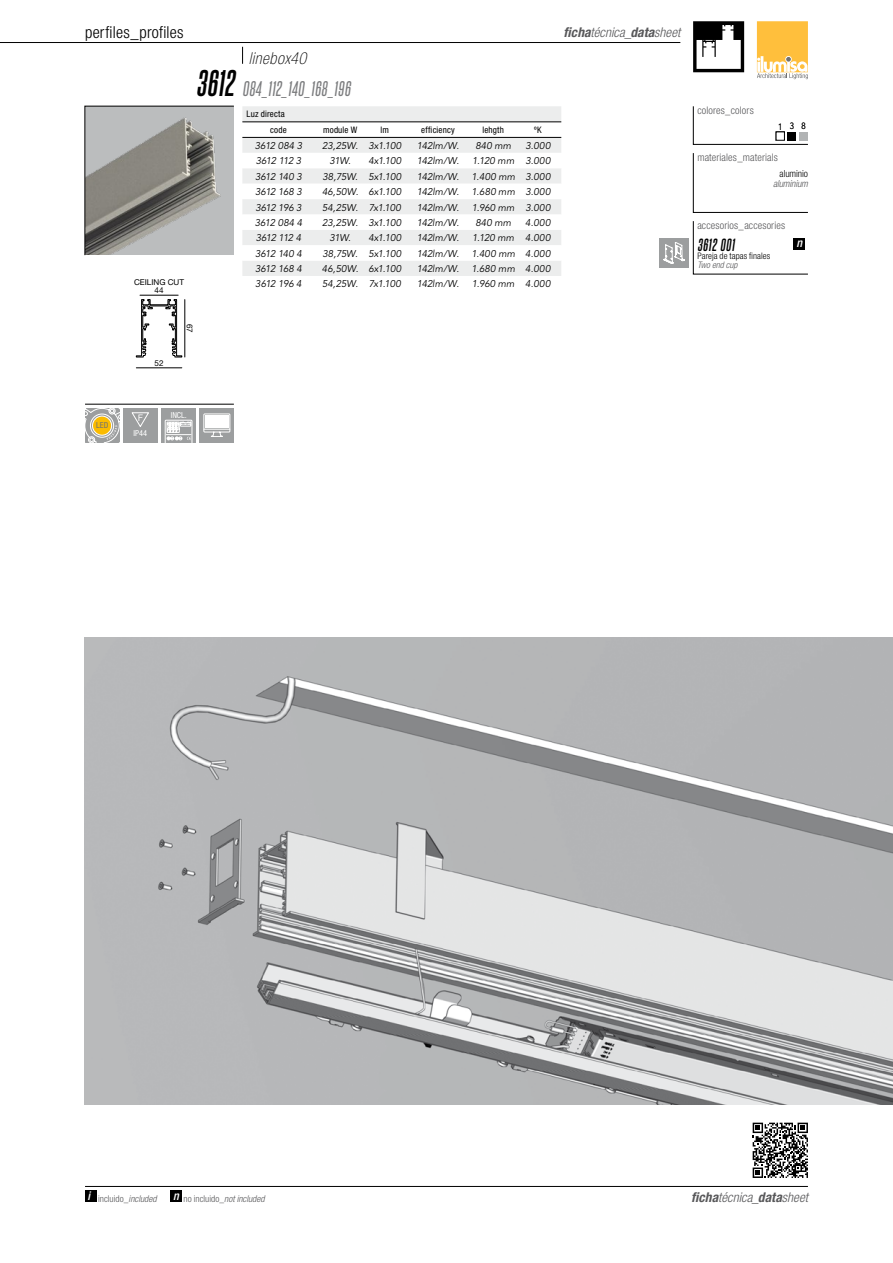
<style>
.page{position:relative;width:893px;height:1263px;background:#fff}
.page>*{position:absolute;margin:0;border:0;box-sizing:border-box;transform-origin:0 0}
.t1{font:italic 700 31.5px "Steelfish Rg";color:#000}
.t2{font:italic 18px "Steelfish Rg";letter-spacing:.045em;color:#7b7c7e}
.t3{font:300 condensed 16.5px "Helvetica Neue LT Std";letter-spacing:.015em;color:#000}
.t4{font:italic 100 condensed 16.5px "Helvetica Neue LT Std";letter-spacing:.035em;color:#000}
.t5{font:italic 700 15px "Steelfish Rg";letter-spacing:.045em;color:#000}
.t6{font:italic 300 condensed 13.5px "Helvetica Neue LT Std";color:#58585a}
.t7{font:italic 500 condensed 12px "Helvetica Neue LT Std";color:#fff}
.t8{font:300 condensed 10.5px "Helvetica Neue LT Std";letter-spacing:.015em;color:#58585a}
.t9{font:italic 9.75px "Avenir";letter-spacing:-.01em;color:#000}
.t10{font:italic 300 condensed 9.75px "Helvetica Neue LT Std";letter-spacing:-.015em;color:#58585a}
.t11{font:300 condensed 9.75px "Helvetica Neue LT Std";letter-spacing:-.01em;color:#000}
.t12{font:300 condensed 9.3px "Helvetica Neue LT Std";letter-spacing:.005em;color:#58585a}
.t13{font:condensed 9px/15.6px "Helvetica Neue LT Std";letter-spacing:.015em;color:#000;text-align:right}
.t14{font:300 condensed 9px "Helvetica Neue LT Std";letter-spacing:.01em;color:#000}
.t15{font:italic 300 condensed 9px "Helvetica Neue LT Std";color:#58585a}
.t16{font:300 9px "Avenir";color:#000;scale:.9 1}
.t17{font:condensed 8.25px "Helvetica Neue LT Std";color:#fff}
.t18{font:condensed 8.25px "Helvetica Neue LT Std";color:#707172}
.t19{font:8.1px/8.1px "Helvetica Neue LT Std";color:#000;text-align:center}
.s1{font-weight:700}
.s2{font-weight:500}
.s3{font-size:9.15px}
.s4{font-style:italic}
</style>
<div class="page">
<svg style="left:757px;top:21px;width:51px;height:58px;background:#faca6a"></svg>
<svg style="left:242px;top:47px;width:1px;height:17px"></svg>
<hr style="left:85px;top:1186px;width:723px;height:1px;background:#000">
<svg style="left:693px;top:21px;width:51px;height:51px"></svg>
<div style="left:170px;top:1191px;width:11px;height:11px;background:#000"></div>
<div style="left:85px;top:1191px;width:11px;height:11px;background:#000"></div>
<hr style="left:0;top:42px;width:680px;height:1px;background:#000">
<svg style="left:753px;top:1123px;width:55px;height:55px"></svg>
<hr style="left:136px;top:368px;width:46px;height:1px;background:#000">
<hr style="left:185px;top:300px;width:1px;height:57px;background:#000">
<hr style="left:140px;top:295px;width:38px;height:1px;background:#000">
<svg style="left:136px;top:299px;width:46px;height:58px"></svg>
<hr style="left:85px;top:404px;width:149px;height:1px;background:#000">
<svg style="left:693px;top:153px;width:115px;height:60px"></svg>
<svg style="left:84px;top:106px;width:150px;height:149px;background:#979794"></svg>
<svg style="left:693px;top:106px;width:115px;height:39px"></svg>
<div style="left:799px;top:132px;width:9px;height:8px;background:#b1b3b4"></div>
<div style="left:788px;top:132px;width:8px;height:8px;background:#000"></div>
<div style="left:776px;top:132px;width:8px;height:8px;background:#fff"></div>
<svg style="left:693px;top:221px;width:115px;height:53px"></svg>
<div style="left:794px;top:238px;width:11px;height:11px;background:#000"></div>
<div style="left:659px;top:238px;width:30px;height:30px;background:#9c9e9f"></div>
<svg style="left:664px;top:242px;width:20px;height:22px"></svg>
<img style="left:85px;top:638px;width:808px;height:466px">
<svg style="left:85px;top:408px;width:34px;height:34px"></svg>
<div style="left:162px;top:408px;width:34px;height:34px;background:#9c9e9f"></div>
<svg style="left:165px;top:420px;width:27px;height:22px"></svg>
<div style="left:123px;top:408px;width:34px;height:34px;background:#9c9e9f"></div>
<svg style="left:132px;top:412px;width:17px;height:15px"></svg>
<div style="left:242px;top:106px;width:319px;height:16px;background:#eceded"></div>
<svg style="left:242px;top:136px;width:319px;height:140px;fill:#eceded"></svg>
<hr style="left:242px;top:122px;width:319px;height:1px;background:#000">
<hr style="left:242px;top:137px;width:319px;height:1px;background:#000">
<div style="left:200px;top:408px;width:34px;height:34px;background:#9c9e9f"></div>
<svg style="left:204px;top:414px;width:26px;height:23px"></svg>
<h3 class="t3" style="left:85px;top:22px;width:100px">perfiles_profiles</h3>
<p class="t19" style="left:134px;top:278px;width:52px">CEILING CUT<br>44</p>
<h3 class="t4" style="left:249px;top:49px;width:59px">linebox40</h3>
<h1 class="t1" style="left:196px;top:64px;width:39px">3612</h1>
<h2 class="t2" style="left:242px;top:77px;width:109px">084_112_140_168_196</h2>
<p class="t13" style="left:247px;top:106px;width:42px">Luz directa code</p>
<p class="t13" style="left:323px;top:122px;width:35px">module W</p>
<p class="t13" style="left:381px;top:122px;width:10px">lm</p>
<p class="t13" style="left:421px;top:122px;width:35px">efficiency</p>
<p class="t13" style="left:482px;top:122px;width:23px">lehgth</p>
<p class="t13" style="left:534px;top:122px;width:9px">ºK</p>
<p class="t9" style="left:255px;top:140px;width:49px">3612 084 3</p>
<p class="t9" style="left:322px;top:140px;width:80px">23,25W. 3x1.100</p>
<p class="t9" style="left:417px;top:140px;width:44px">142lm/W.</p>
<p class="t9" style="left:475px;top:140px;width:37px">840 mm</p>
<p class="t9" style="left:525px;top:140px;width:27px">3.000</p>
<p class="t9" style="left:256px;top:155px;width:47px">3612 112 3</p>
<p class="t9" style="left:329px;top:155px;width:23px">31W.</p>
<p class="t9" style="left:368px;top:155px;width:34px">4x1.100</p>
<p class="t9" style="left:417px;top:155px;width:44px">142lm/W.</p>
<p class="t9" style="left:472px;top:155px;width:80px">1.120 mm 3.000</p>
<p class="t9" style="left:255px;top:171px;width:48px">3612 140 3</p>
<p class="t9" style="left:322px;top:171px;width:80px">38,75W. 5x1.100</p>
<p class="t9" style="left:417px;top:171px;width:44px">142lm/W.</p>
<p class="t9" style="left:471px;top:171px;width:80px">1.400 mm 3.000</p>
<p class="t9" style="left:255px;top:186px;width:48px">3612 168 3</p>
<p class="t9" style="left:322px;top:186px;width:81px">46,50W. 6x1.100</p>
<p class="t9" style="left:417px;top:186px;width:44px">142lm/W.</p>
<p class="t9" style="left:472px;top:186px;width:80px">1.680 mm 3.000</p>
<p class="t9" style="left:255px;top:202px;width:48px">3612 196 3</p>
<p class="t9" style="left:322px;top:202px;width:80px">54,25W. 7x1.100</p>
<p class="t9" style="left:417px;top:202px;width:44px">142lm/W.</p>
<p class="t9" style="left:472px;top:202px;width:80px">1.960 mm 3.000</p>
<p class="t9" style="left:255px;top:217px;width:49px">3612 084 4</p>
<p class="t9" style="left:322px;top:217px;width:80px">23,25W. 3x1.100</p>
<p class="t9" style="left:417px;top:217px;width:44px">142lm/W.</p>
<p class="t9" style="left:475px;top:217px;width:37px">840 mm</p>
<p class="t9" style="left:525px;top:217px;width:27px">4.000</p>
<p class="t9" style="left:256px;top:232px;width:47px">3612 112 4</p>
<p class="t9" style="left:329px;top:232px;width:23px">31W.</p>
<p class="t9" style="left:368px;top:232px;width:34px">4x1.100</p>
<p class="t9" style="left:417px;top:232px;width:44px">142lm/W.</p>
<p class="t9" style="left:472px;top:232px;width:80px">1.120 mm 4.000</p>
<p class="t9" style="left:255px;top:248px;width:48px">3612 140 4</p>
<p class="t9" style="left:322px;top:248px;width:80px">38,75W. 5x1.100</p>
<p class="t9" style="left:417px;top:248px;width:44px">142lm/W.</p>
<p class="t9" style="left:471px;top:248px;width:81px">1.400 mm 4.000</p>
<p class="t9" style="left:255px;top:263px;width:48px">3612 168 4</p>
<p class="t9" style="left:322px;top:263px;width:81px">46,50W. 6x1.100</p>
<p class="t9" style="left:417px;top:263px;width:44px">142lm/W.</p>
<p class="t9" style="left:471px;top:263px;width:80px">1.680 mm 4.000</p>
<p class="t9" style="left:255px;top:278px;width:48px">3612 196 4</p>
<p class="t9" style="left:322px;top:278px;width:80px">54,25W. 7x1.100</p>
<p class="t9" style="left:417px;top:278px;width:44px">142lm/W.</p>
<p class="t9" style="left:472px;top:278px;width:80px">1.960 mm 4.000</p>
<p class="t19" style="left:155px;top:359px;width:11px">52</p>
<p class="t19" style="left:194px;top:324px;width:11px;rotate:90deg">67</p>
<h3 class="t6" style="left:564px;top:24px;width:118px"><span class="s1">ficha</span>técnica<span class="s2">_</span><span class="s1">data</span>sheet</h3>
<p class="t8" style="left:697px;top:104px;width:58px">colores_colors</p>
<p class="t16" style="left:778px;top:121px;width:32px"><span class="s3">1</span>38</p>
<p class="t8" style="left:697px;top:151px;width:82px">materiales_materials</p>
<p class="t11" style="left:780px;top:168px;width:30px">aluminio</p>
<p class="t10" style="left:773px;top:178px;width:36px">aluminium</p>
<p class="t8" style="left:697px;top:219px;width:89px">accesorios_accesories</p>
<h3 class="t5" style="left:697px;top:236px;width:38px">3612 001</h3>
<p class="t14" style="left:697px;top:251px;width:74px">Pareja de tapas finales</p>
<p class="t15" style="left:697px;top:260px;width:42px">Two end cup</p>
<p class="t7" style="left:796px;top:236px;width:7px">n</p>
<p class="t18" style="left:96px;top:421px;width:14px">LED</p>
<p class="t17" style="left:134px;top:428px;width:15px">IP44</p>
<p class="t17" style="left:171px;top:411px;width:18px">INCL.</p>
<p class="t12" style="left:88px;top:1193px;width:70px"><sup>i</sup> incluido_<span class="s4">included</span></p>
<p class="t12" style="left:173px;top:1193px;width:93px"><sup>n</sup> no incluido_<span class="s4">not included</span></p>
<h3 class="t6" style="left:691px;top:1189px;width:118px"><span class="s1">ficha</span>técnica<span class="s2">_</span><span class="s1">data</span>sheet</h3>
</div>
